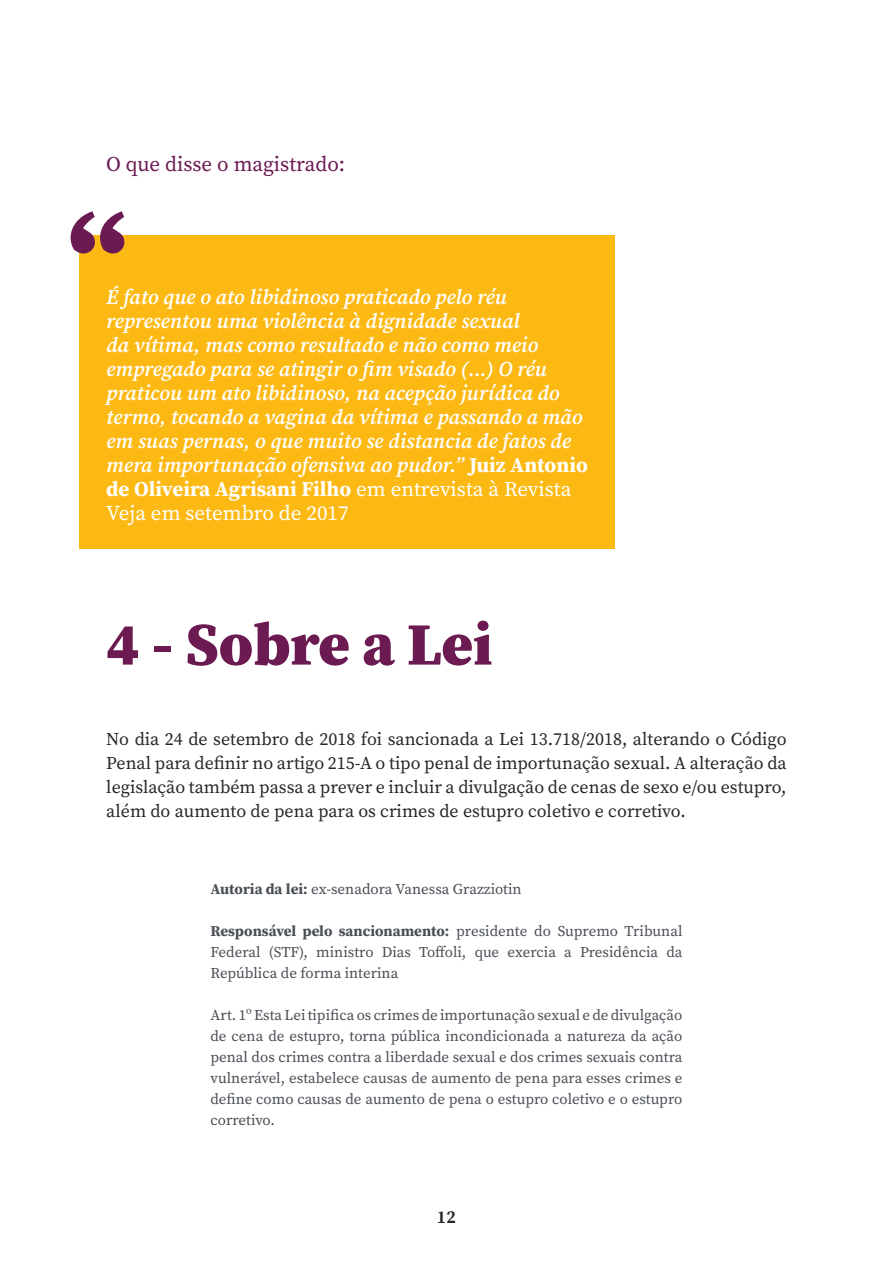
<style>
.page{position:relative;width:893px;height:1263px;background:#fff}
.page>*{position:absolute;margin:0;border:0;box-sizing:border-box;transform-origin:0 0}
.Título{font:135px "Source Serif Variable";color:#6b1a52}
.Título-2{font:60px "Source Serif Variable";letter-spacing:.035em;color:#6b1a52}
.Olho{font:italic 21px/24px "Source Serif Variable";letter-spacing:.02em;color:#fff}
.Auxiliares{font:21px "Source Serif Variable";color:#6b1a52}
.Texto{font:18px/24px "Source Serif Variable";color:#282828;text-align:justify}
.t1{font:700 18px "Source Serif Pro";color:#282828}
.Destaque_texto{font:15px/21px "Source Serif Variable";color:#4a4f56;text-align:justify}
.s1{font-style:normal}
</style>
<div class="page">
<div style="left:79px;top:236px;width:535px;height:313px;background:#fdb913"></div>
<p class="Auxiliares" style="left:106px;top:150px;width:241px">O que disse o magistrado:</p>
<p class="Título" style="left:68px;top:175px;width:57px">“</p>
<p class="Olho" style="left:106px;top:285px;width:483px">É fato que o ato libidinoso praticado pelo réu representou uma violência à dignidade sexual<br>da vítima, mas como resultado e não como meio empregado para se atingir o fim visado (...) O réu praticou um ato libidinoso, na acepção jurídica do termo, tocando a vagina da vítima e passando a mão em suas pernas, o que muito se distancia de fatos de mera importunação ofensiva ao pudor.” <span class="s1">Juiz Antonio de Oliveira Agrisani Filho em entrevista à Revista Veja em setembro de 2017</span></p>
<p class="Título-2" style="left:106px;top:604px;width:386px">4 - Sobre a Lei</p>
<p class="Texto" style="left:106px;top:727px;width:682px">No dia 24 de setembro de 2018 foi sancionada a Lei 13.718/2018, alterando o Código Penal para definir no artigo 215-A o tipo penal de importunação sexual. A alteração da legislação também passa a prever e incluir a divulgação de cenas de sexo e/ou estupro, além do aumento de pena para os crimes de estupro coletivo e corretivo.</p>
<p class="Destaque_texto" style="left:210px;top:878px;width:313px">Autoria da lei: ex-senadora Vanessa Grazziotin</p>
<p class="Destaque_texto" style="left:210px;top:920px;width:473px">Responsável pelo sancionamento: presidente do Supremo Tribunal Federal (STF), ministro Dias Toffoli, que exercia a Presidência da República de forma interina</p>
<p class="Destaque_texto" style="left:210px;top:1004px;width:473px">Art. 1º Esta Lei tipifica os crimes de importunação sexual e de divulgação de cena de estupro, torna pública incondicionada a natureza da ação penal dos crimes contra a liberdade sexual e dos crimes sexuais contra vulnerável, estabelece causas de aumento de pena para esses crimes e define como causas de aumento de pena o estupro coletivo e o estupro corretivo.</p>
<p class="t1" style="left:437px;top:1206px;width:21px">12</p>
</div>
